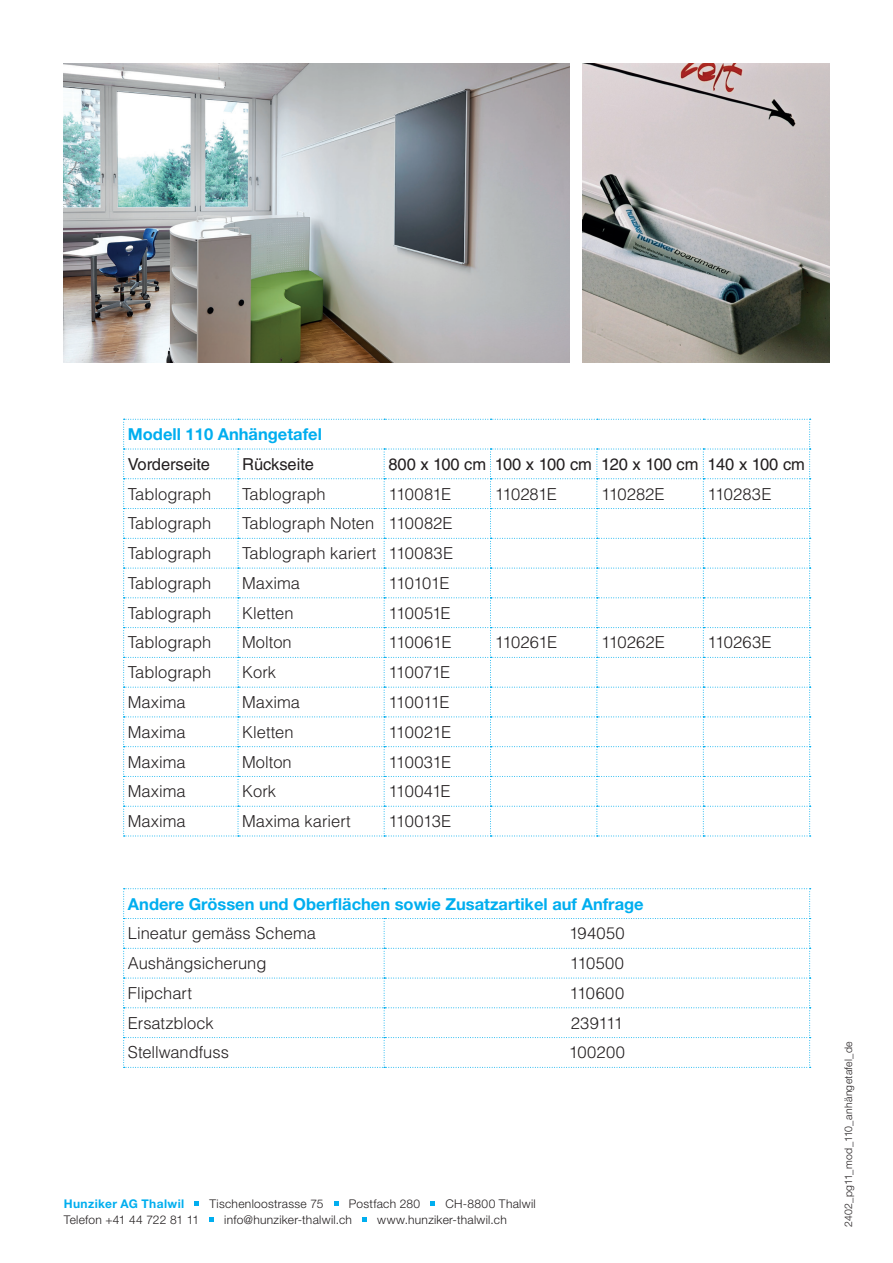
<style>
.page{position:relative;width:893px;height:1263px;background:#fff}
.page>*{position:absolute;margin:0;border:0;box-sizing:border-box;transform-origin:0 0}
.t1{font:300 16.5px "Helvetica LT Std";color:#231f20}
.t2{font:700 16.5px "Helvetica Neue LT Pro";color:#00aeef}
.t3{font:16.5px "Helvetica LT Std";color:#231f20}
.t4{font:300 16.5px "Helvetica LT Std";letter-spacing:-.03em;color:#231f20}
.t5{font:300 16.5px "Helvetica LT Std";letter-spacing:-.035em;color:#231f20}
.t6{font:300 16.5px "Helvetica LT Std";letter-spacing:-.025em;color:#231f20}
.t7{font:300 12px "Helvetica Neue LT Pro";letter-spacing:.025em;color:#231f20}
.t8{font:700 12px "Helvetica Neue LT Pro";letter-spacing:.03em;color:#00aeef}
.t9{font:300 10.5px "Helvetica Neue LT Pro";letter-spacing:.03em;color:#231f20}
</style>
<div class="page">
<img style="left:64px;top:64px;width:506px;height:299px">
<img style="left:583px;top:64px;width:246px;height:299px">
<svg style="left:123px;top:419px;width:688px;height:418px"></svg>
<svg style="left:123px;top:888px;width:688px;height:180px"></svg>
<svg style="left:195px;top:1201px;width:4px;height:4px"></svg>
<svg style="left:334px;top:1201px;width:4px;height:4px"></svg>
<svg style="left:431px;top:1201px;width:4px;height:4px"></svg>
<svg style="left:209px;top:1218px;width:5px;height:4px"></svg>
<svg style="left:362px;top:1218px;width:5px;height:4px"></svg>
<p class="t2" style="left:128px;top:424px;width:195px">Modell 110 Anhängetafel</p>
<p class="t3" style="left:128px;top:454px;width:84px">Vorderseite</p>
<p class="t3" style="left:242px;top:454px;width:73px">Rückseite</p>
<p class="t3" style="left:388px;top:454px;width:418px">800 x 100 cm 100 x 100 cm 120 x 100 cm 140 x 100 cm</p>
<p class="t1" style="left:128px;top:483px;width:85px">Tablograph</p>
<p class="t1" style="left:242px;top:483px;width:85px">Tablograph</p>
<p class="t4" style="left:388px;top:483px;width:64px">110081E</p>
<p class="t4" style="left:495px;top:483px;width:64px">110281E</p>
<p class="t1" style="left:601px;top:483px;width:65px">110282E</p>
<p class="t1" style="left:707px;top:483px;width:65px">110283E</p>
<p class="t1" style="left:128px;top:513px;width:85px">Tablograph</p>
<p class="t1" style="left:242px;top:513px;width:212px">Tablograph Noten 110082E</p>
<p class="t1" style="left:128px;top:543px;width:85px">Tablograph</p>
<p class="t1" style="left:242px;top:543px;width:212px">Tablograph kariert 110083E</p>
<p class="t1" style="left:128px;top:573px;width:85px">Tablograph</p>
<p class="t1" style="left:242px;top:573px;width:59px">Maxima</p>
<p class="t4" style="left:388px;top:573px;width:63px">110101E</p>
<p class="t1" style="left:128px;top:602px;width:85px">Tablograph</p>
<p class="t1" style="left:242px;top:602px;width:53px">Kletten</p>
<p class="t5" style="left:388px;top:602px;width:64px">110051E</p>
<p class="t1" style="left:128px;top:632px;width:85px">Tablograph</p>
<p class="t1" style="left:242px;top:632px;width:51px">Molton</p>
<p class="t6" style="left:388px;top:632px;width:65px">110061E</p>
<p class="t6" style="left:495px;top:632px;width:64px">110261E</p>
<p class="t1" style="left:601px;top:632px;width:65px">110262E</p>
<p class="t1" style="left:707px;top:632px;width:66px">110263E</p>
<p class="t1" style="left:128px;top:662px;width:85px">Tablograph</p>
<p class="t1" style="left:242px;top:662px;width:35px">Kork</p>
<p class="t5" style="left:388px;top:662px;width:64px">110071E</p>
<p class="t1" style="left:128px;top:692px;width:59px">Maxima</p>
<p class="t1" style="left:242px;top:692px;width:59px">Maxima</p>
<p class="t5" style="left:388px;top:692px;width:63px">110011E</p>
<p class="t1" style="left:128px;top:722px;width:59px">Maxima</p>
<p class="t1" style="left:242px;top:722px;width:53px">Kletten</p>
<p class="t6" style="left:388px;top:722px;width:64px">110021E</p>
<p class="t1" style="left:128px;top:751px;width:59px">Maxima</p>
<p class="t1" style="left:242px;top:751px;width:51px">Molton</p>
<p class="t4" style="left:388px;top:751px;width:64px">110031E</p>
<p class="t1" style="left:128px;top:781px;width:59px">Maxima</p>
<p class="t1" style="left:242px;top:781px;width:35px">Kork</p>
<p class="t5" style="left:388px;top:781px;width:64px">110041E</p>
<p class="t1" style="left:128px;top:811px;width:59px">Maxima</p>
<p class="t1" style="left:242px;top:811px;width:110px">Maxima kariert</p>
<p class="t6" style="left:388px;top:811px;width:64px">110013E</p>
<p class="t2" style="left:128px;top:893px;width:517px">Andere Grössen und Oberflächen sowie Zusatzartikel auf Anfrage</p>
<p class="t1" style="left:128px;top:923px;width:190px">Lineatur gemäss Schema</p>
<p class="t1" style="left:569px;top:923px;width:57px">194050</p>
<p class="t1" style="left:128px;top:953px;width:140px">Aushängsicherung</p>
<p class="t1" style="left:570px;top:953px;width:56px">110500</p>
<p class="t1" style="left:128px;top:983px;width:66px">Flipchart</p>
<p class="t1" style="left:570px;top:983px;width:56px">110600</p>
<p class="t1" style="left:128px;top:1012px;width:87px">Ersatzblock</p>
<p class="t1" style="left:571px;top:1012px;width:54px">239111</p>
<p class="t1" style="left:128px;top:1042px;width:103px">Stellwandfuss</p>
<p class="t1" style="left:569px;top:1042px;width:58px">100200</p>
<p class="t8" style="left:64px;top:1196px;width:122px">Hunziker AG Thalwil</p>
<p class="t7" style="left:209px;top:1196px;width:116px">Tischenloostrasse 75</p>
<p class="t7" style="left:349px;top:1196px;width:73px">Postfach 280</p>
<p class="t7" style="left:445px;top:1196px;width:92px">CH-8800 Thalwil</p>
<p class="t7" style="left:64px;top:1213px;width:137px">Telefon +41 44 722 81 11</p>
<p class="t7" style="left:224px;top:1213px;width:129px">info@hunziker-thalwil.ch</p>
<p class="t7" style="left:377px;top:1213px;width:131px">www.hunziker-thalwil.ch</p>
<p class="t9" style="left:842px;top:1227px;width:187px;rotate:-90deg">2402_pg11_mod_110_anhängetafel_de</p>
</div>
